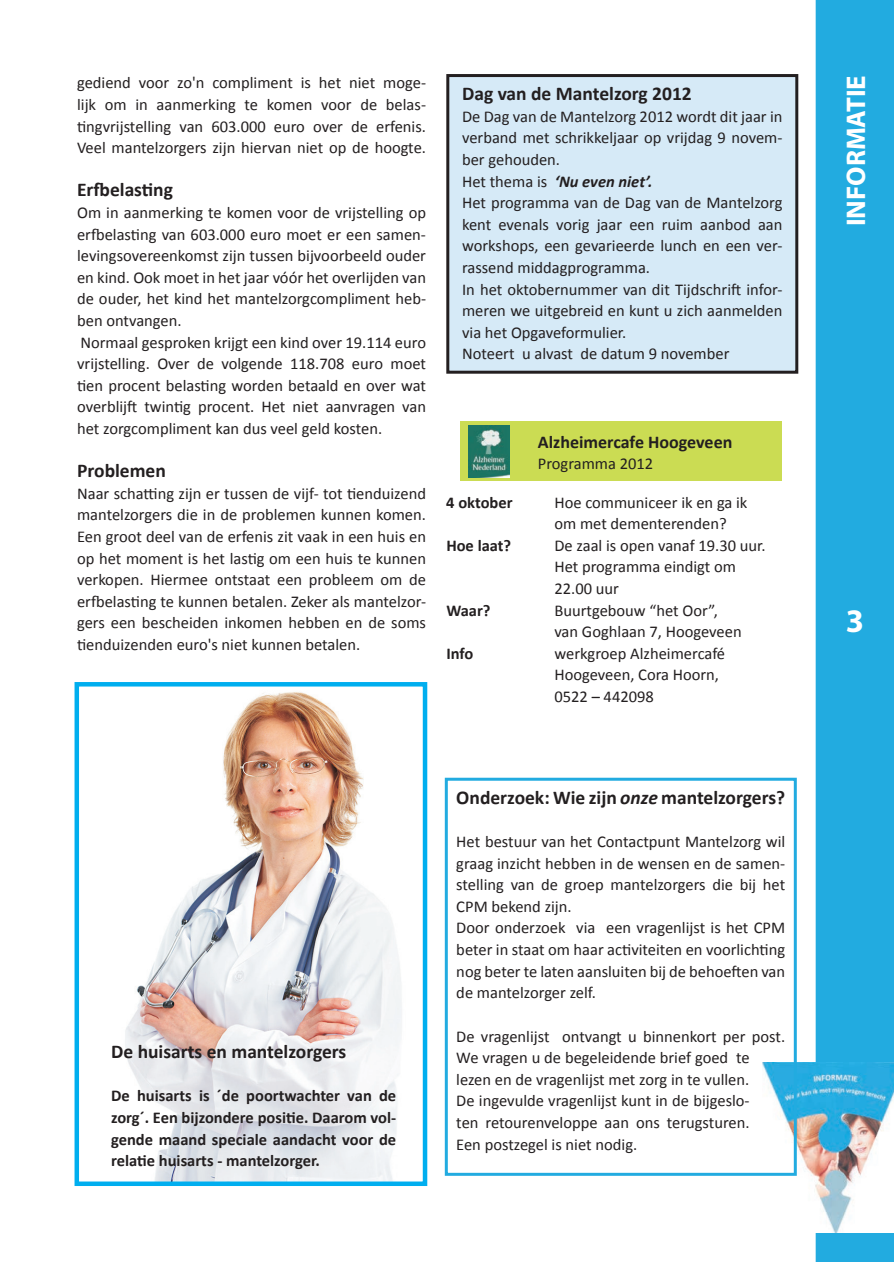
<style>
.page{position:relative;width:894px;height:1262px;background:#fff}
.page>*{position:absolute;margin:0;border:0;box-sizing:border-box;transform-origin:0 0}
.t1{font:700 33px "Myriad Pro";color:#fff}
.t2{font:700 27px "Myriad Pro";color:#fff}
.t3{font:700 19.5px "Calibri";color:#231f20}
.t4{font:700 18px "Calibri";color:#231f20}
.t5{font:16.5px/21.6px "Calibri";color:#231f20}
.t6{font:700 16.5px/21.6px "Calibri";color:#231f20;text-align:justify}
.s1{font-weight:700;font-style:italic}
.s2{font-style:italic}
</style>
<div class="page">
<div style="left:815px;top:0;width:78px;height:1262px;background:#22abe0"></div>
<img style="left:762px;top:1062px;width:131px;height:171px">
<div style="left:460px;top:421px;width:321px;height:60px;background:#cbdc53"></div>
<img style="left:468px;top:425px;width:41px;height:53px">
<div style="left:447px;top:76px;width:349px;height:296px;background:#d6eaf7"></div>
<div style="left:446px;top:74px;width:352px;height:300px;border:3px solid #231f20"></div>
<div style="left:444px;top:778px;width:352px;height:398px;border:3px solid #22abe0"></div>
<img style="left:125px;top:692px;width:277px;height:489px">
<div style="left:74px;top:682px;width:353px;height:504px;border:4px solid #00aeef"></div>
<svg style="left:868px;top:1243px;width:9px;height:19px"></svg>
<p class="t5" style="left:77px;top:72px;width:350px;text-align:justify">gediend voor zo'n compliment is het niet moge&shy;lijk om in aanmerking te komen voor de belas&shy;tingvrijstelling van 603.000 euro over de erfenis.<br>Veel mantelzorgers zijn hiervan niet op de hoogte.</p>
<p class="t3" style="left:77px;top:177px;width:97px">Erfbelasting</p>
<p class="t5" style="left:77px;top:202px;width:350px">Om in aanmerking te komen voor de vrijstelling op erfbelasting van 603.000 euro moet er een samen&shy;levingsovereenkomst zijn tussen bijvoorbeeld ouder en kind. Ook moet in het jaar vóór het overlijden van de ouder, het kind het mantelzorgcompliment heb&shy;ben ontvangen.<br>Normaal gesproken krijgt een kind over 19.114 euro vrijstelling. Over de volgende 118.708 euro moet tien procent belasting worden betaald en over wat overblijft twintig procent. Het niet aanvragen van het zorgcompliment kan dus veel geld kosten.</p>
<p class="t3" style="left:77px;top:458px;width:90px">Problemen</p>
<p class="t5" style="left:77px;top:483px;width:350px;text-align:justify">Naar schatting zijn er tussen de vijf- tot tienduizend mantelzorgers die in de problemen kunnen komen.<br>Een groot deel van de erfenis zit vaak in een huis en op het moment is het lastig om een huis te kunnen verkopen. Hiermee ontstaat een probleem om de erfbelasting te kunnen betalen. Zeker als mantelzor&shy;gers een bescheiden inkomen hebben en de soms tienduizenden euro's niet kunnen betalen.</p>
<p class="t3" style="left:462px;top:81px;width:231px">Dag van de Mantelzorg 2012</p>
<p class="t5" style="left:462px;top:106px;width:322px">De Dag van de Mantelzorg 2012 wordt dit jaar in verband met schrikkeljaar op vrijdag 9 novem&shy;ber gehouden.<br>Het thema is <span class="s1">‘Nu even niet’.<br></span>Het programma van de Dag van de Mantelzorg kent evenals vorig jaar een ruim aanbod aan workshops, een gevarieerde lunch en een ver&shy;rassend middagprogramma.<br>In het oktobernummer van dit Tijdschrift infor&shy;meren we uitgebreid en kunt u zich aanmelden via het Opgaveformulier.<br>Noteert u alvast de datum 9 november</p>
<p class="t4" style="left:537px;top:430px;width:196px">Alzheimercafe Hoogeveen</p>
<p class="t5" style="left:537px;top:453px;width:117px">Programma 2012</p>
<p class="t6" style="left:446px;top:491px;width:68px">4 oktober</p>
<p class="t5" style="left:554px;top:491px;width:194px">Hoe communiceer ik en ga ik om met dementerenden?</p>
<p class="t6" style="left:446px;top:534px;width:66px">Hoe laat?</p>
<p class="t5" style="left:554px;top:534px;width:212px">De zaal is open vanaf 19.30 uur.<br>Het programma eindigt om<br>22.00 uur</p>
<p class="t6" style="left:446px;top:599px;width:46px">Waar?</p>
<p class="t5" style="left:554px;top:599px;width:189px">Buurtgebouw “het Oor”, van Goghlaan 7, Hoogeveen</p>
<p class="t6" style="left:446px;top:642px;width:29px">Info</p>
<p class="t5" style="left:554px;top:642px;width:172px">werkgroep Alzheimercafé<br>Hoogeveen, Cora Hoorn,<br>0522 – 442098</p>
<p class="t3" style="left:111px;top:1039px;width:237px">De huisarts en mantelzorgers</p>
<p class="t6" style="left:111px;top:1085px;width:286px">De huisarts is ´de poortwachter van de zorg´. Een bijzondere positie. Daarom vol&shy;gende maand speciale aandacht voor de relatie huisarts - mantelzorger.</p>
<p class="t3" style="left:456px;top:785px;width:330px">Onderzoek: Wie zijn <span class="s2">onze</span> mantelzorgers?</p>
<p class="t5" style="left:456px;top:831px;width:330px">Het bestuur van het Contactpunt Mantelzorg wil graag inzicht hebben in de wensen en de samen&shy;stelling van de groep mantelzorgers die bij het CPM bekend zijn.<br>Door onderzoek via een vragenlijst is het CPM beter in staat om haar activiteiten en voorlichting nog beter te laten aansluiten bij de behoeften van de mantelzorger zelf.</p>
<p class="t5" style="left:456px;top:1025px;width:330px">De vragenlijst ontvangt u binnenkort per post.<br>We vragen u de begeleidende brief goed te lezen en de vragenlijst met zorg in te vullen.<br>De ingevulde vragenlijst kunt in de bijgeslo-<br>ten retourenveloppe aan ons terugsturen.<br>Een postzegel is niet nodig.</p>
<h2 class="t2" style="left:838px;top:226px;width:153px;rotate:-90deg">INFORMATIE</h2>
<h2 class="t2" style="left:838px;top:127px;width:52px;rotate:-90deg">KOP</h2>
<h1 class="t1" style="left:845px;top:600px;width:20px">3</h1>
</div>
